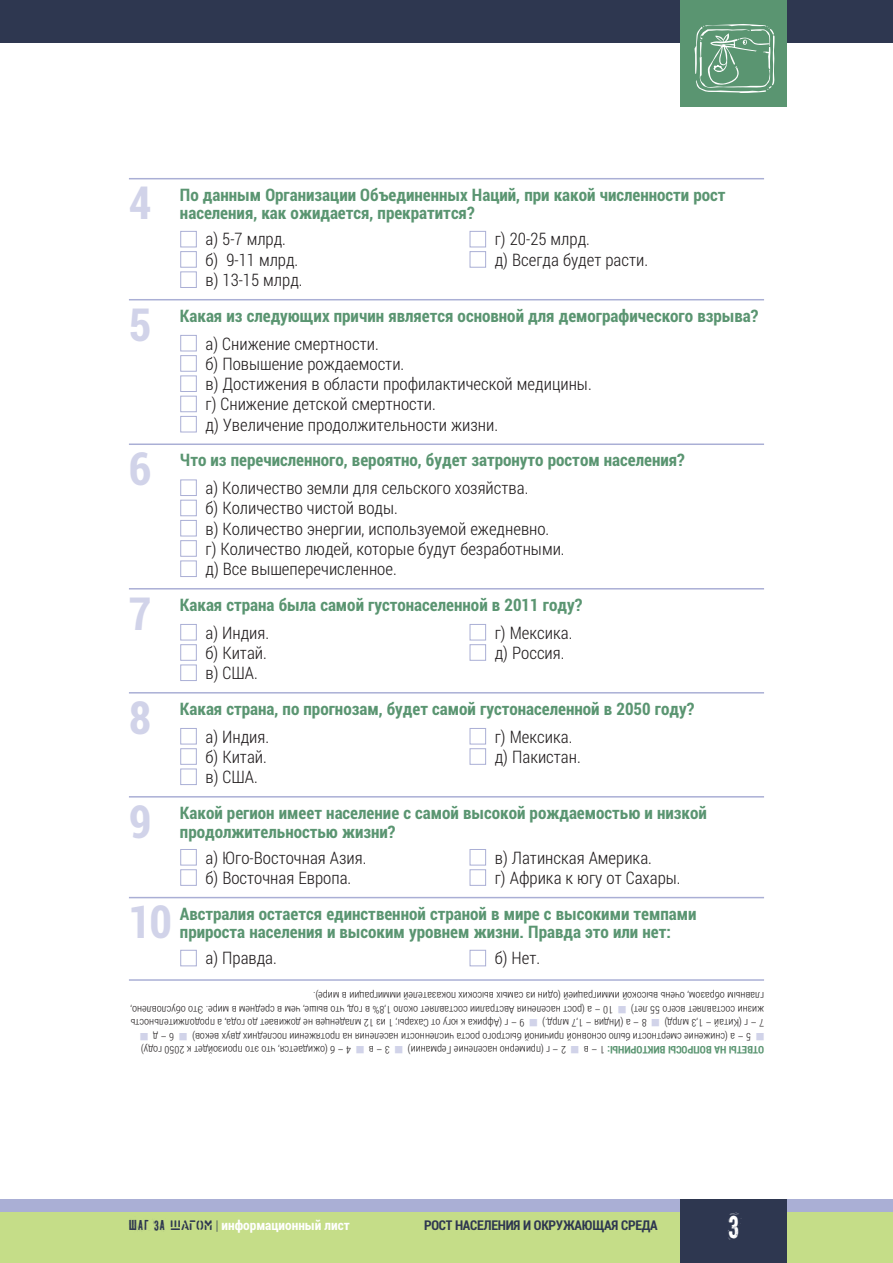
<style>
.page{position:relative;width:893px;height:1263px;background:#fff}
.page>*{position:absolute;margin:0;border:0;box-sizing:border-box;transform-origin:0 0}
.t1{font:700 45.6px "Roboto Condensed";color:#d1d3e9}
.t2{font:30px "PF Fuel Pro";color:#fff}
.t3{font:300 17.25px "Roboto Condensed";color:#231f20}
.t4{font:700 17.25px/18.8px "Roboto Condensed";color:#5a9571}
.t5{font:700 13.5px "Roboto Condensed";color:#fff}
.t6{font:700 13.5px "Roboto Condensed";letter-spacing:-.02em;color:#2e3750}
.t7{font:300 10.5px/13.5px "Roboto Condensed";color:#231f20}
.t8{font:700 10.5px "Roboto Condensed";color:#5a9571}
.t9{font:10.5px "Zapf Dingbats ITC";color:#d1d3e9}
.s1{color:#fff}
.s2{font-weight:300;color:#231f20}
.s3{font-family:"PF Fuel Pro";font-weight:400;color:#2e3750}
.s4{font-family:"Logistica Two";font-weight:400;color:#2e3750}
.s5{font-weight:300;color:#2e3750}
</style>
<div class="page">
<div style="left:0;top:0;width:892px;height:43px;background:#2e3750"></div>
<div style="left:0;top:1199px;width:892px;height:13px;background:#aaafd5"></div>
<div style="left:0;top:1212px;width:892px;height:51px;background:#c5dd88"></div>
<div style="left:680px;top:1199px;width:106px;height:64px;background:#2e3750"></div>
<div style="left:680px;top:0;width:106px;height:106px;background:#5a9571"></div>
<svg style="left:694px;top:24px;width:80px;height:69px"></svg>
<hr style="left:129px;top:178px;width:635px;height:1px;background:#aaafd5">
<hr style="left:129px;top:299px;width:635px;height:1px;background:#aaafd5">
<hr style="left:129px;top:443px;width:635px;height:2px;background:#aaafd5">
<hr style="left:129px;top:588px;width:635px;height:1px;background:#aaafd5">
<hr style="left:129px;top:692px;width:635px;height:1px;background:#aaafd5">
<hr style="left:129px;top:796px;width:635px;height:1px;background:#aaafd5">
<hr style="left:129px;top:897px;width:635px;height:1px;background:#aaafd5">
<hr style="left:129px;top:979px;width:635px;height:2px;background:#aaafd5">
<h1 class="t1" style="left:129px;top:177px;width:24px">4</h1>
<p class="t4" style="left:180px;top:185px;width:547px">По данным Организации Объединенных Наций, при какой численности рост населения, как ожидается, прекратится?</p>
<p class="t3" style="left:180px;top:233px;width:108px"><span class="s1">■</span> a) 5-7 млрд.</p>
<p class="t3" style="left:469px;top:233px;width:122px"><span class="s1">■</span> г) 20-25 млрд.</p>
<p class="t3" style="left:180px;top:253px;width:120px"><span class="s1">■</span> б) 9-11 млрд.</p>
<p class="t3" style="left:469px;top:253px;width:180px"><span class="s1">■</span> д) Всегда будет расти.</p>
<p class="t3" style="left:180px;top:274px;width:124px"><span class="s1">■</span> в) 13-15 млрд.</p>
<h1 class="t1" style="left:129px;top:298px;width:24px">5</h1>
<p class="t4" style="left:180px;top:306px;width:580px">Какая из следующих причин является основной для демографического взрыва?</p>
<p class="t3" style="left:180px;top:337px;width:200px"><span class="s1">■</span> a) Снижение смертности.</p>
<p class="t3" style="left:180px;top:357px;width:226px"><span class="s1">■</span> б) Повышение рождаемости.</p>
<p class="t3" style="left:180px;top:378px;width:413px"><span class="s1">■</span> в) Достижения в области профилактической медицины.</p>
<p class="t3" style="left:180px;top:398px;width:257px"><span class="s1">■</span> г) Снижение детской смертности.</p>
<p class="t3" style="left:180px;top:418px;width:319px"><span class="s1">■</span> д) Увеличение продолжительности жизни.</p>
<h1 class="t1" style="left:129px;top:443px;width:24px">6</h1>
<p class="t4" style="left:180px;top:451px;width:506px">Что из перечисленного, вероятно, будет затронуто ростом населения?</p>
<p class="t3" style="left:180px;top:482px;width:350px"><span class="s1">■</span> a) Количество земли для сельского хозяйства.</p>
<p class="t3" style="left:180px;top:502px;width:219px"><span class="s1">■</span> б) Количество чистой воды.</p>
<p class="t3" style="left:180px;top:522px;width:371px"><span class="s1">■</span> в) Количество энергии, используемой ежедневно.</p>
<p class="t3" style="left:180px;top:542px;width:386px"><span class="s1">■</span> г) Количество людей, которые будут безработными.</p>
<p class="t3" style="left:180px;top:563px;width:218px"><span class="s1">■</span> д) Все вышеперечисленное.</p>
<h1 class="t1" style="left:129px;top:587px;width:24px">7</h1>
<p class="t4" style="left:180px;top:595px;width:404px">Какая страна была самой густонаселенной в 2011 году?</p>
<p class="t3" style="left:180px;top:626px;width:91px"><span class="s1">■</span> a) Индия.</p>
<p class="t3" style="left:469px;top:626px;width:105px"><span class="s1">■</span> г) Мексика.</p>
<p class="t3" style="left:180px;top:646px;width:88px"><span class="s1">■</span> б) Китай.</p>
<p class="t3" style="left:469px;top:646px;width:97px"><span class="s1">■</span> д) Россия.</p>
<p class="t3" style="left:180px;top:667px;width:79px"><span class="s1">■</span> в) США.</p>
<h1 class="t1" style="left:129px;top:691px;width:24px">8</h1>
<p class="t4" style="left:180px;top:699px;width:516px">Какая страна, по прогнозам, будет самой густонаселенной в 2050 году?</p>
<p class="t3" style="left:180px;top:730px;width:91px"><span class="s1">■</span> a) Индия.</p>
<p class="t3" style="left:469px;top:730px;width:105px"><span class="s1">■</span> г) Мексика.</p>
<p class="t3" style="left:180px;top:750px;width:88px"><span class="s1">■</span> б) Китай.</p>
<p class="t3" style="left:469px;top:750px;width:113px"><span class="s1">■</span> д) Пакистан.</p>
<p class="t3" style="left:180px;top:771px;width:79px"><span class="s1">■</span> в) США.</p>
<h1 class="t1" style="left:129px;top:795px;width:24px">9</h1>
<p class="t4" style="left:180px;top:803px;width:528px">Какой регион имеет население с самой высокой рождаемостью и низкой продолжительностью жизни?</p>
<p class="t3" style="left:180px;top:851px;width:188px"><span class="s1">■</span> a) Юго-Восточная Азия.</p>
<p class="t3" style="left:469px;top:851px;width:184px"><span class="s1">■</span> в) Латинская Америка.</p>
<p class="t3" style="left:180px;top:871px;width:173px"><span class="s1">■</span> б) Восточная Европа.</p>
<p class="t3" style="left:469px;top:871px;width:213px"><span class="s1">■</span> г) Африка к югу от Сахары.</p>
<h1 class="t1" style="left:129px;top:896px;width:45px">10</h1>
<p class="t4" style="left:180px;top:904px;width:518px">Австралия остается единственной страной в мире с высокими темпами прироста населения и высоким уровнем жизни. Правда это или нет:</p>
<p class="t3" style="left:180px;top:952px;width:98px"><span class="s1">■</span> a) Правда.</p>
<p class="t3" style="left:469px;top:952px;width:72px"><span class="s1">■</span> б) Нет.</p>
<p class="t7" style="left:764px;top:1015px;width:452px;rotate:-180deg">жизни составляет всего 55 лет)<br>главным образом, очень высокой иммиграцией (один из самых высоких показателей иммиграции в мире).</p>
<p class="t7" style="left:613px;top:1015px;width:484px;rotate:-180deg">10 – а (рост населения Австралии составляет около 1,8% в год, что выше, чем в среднем в мире. Это обусловлено,</p>
<p class="t9" style="left:626px;top:1013px;width:9px;rotate:-180deg">■</p>
<p class="t7" style="left:524px;top:1028px;width:395px;rotate:-180deg">9 – г (Африка к югу от Сахары; 1 из 12 младенцев не доживает до года, а продолжительность</p>
<p class="t9" style="left:537px;top:1027px;width:9px;rotate:-180deg">■</p>
<p class="t7" style="left:646px;top:1028px;width:106px;rotate:-180deg">8 – а (Индия – 1,7 млрд.)</p>
<p class="t9" style="left:659px;top:1027px;width:9px;rotate:-180deg">■</p>
<p class="t7" style="left:764px;top:1028px;width:101px;rotate:-180deg">7 – г (Китай – 1,3 млрд)</p>
<p class="t9" style="left:148px;top:1040px;width:9px;rotate:-180deg">■</p>
<p class="t7" style="left:174px;top:1042px;width:23px;rotate:-180deg">6 –д</p>
<p class="t9" style="left:187px;top:1040px;width:9px;rotate:-180deg">■</p>
<p class="t7" style="left:751px;top:1042px;width:560px;rotate:-180deg">5 – а (снижение смертности было основной причиной быстрого роста численности населения на протяжении последних двух веков)</p>
<p class="t9" style="left:764px;top:1040px;width:9px;rotate:-180deg">■</p>
<p class="t7" style="left:351px;top:1055px;width:212px;rotate:-180deg">4 – б (ожидается, что это произойдет к 2050 году)</p>
<p class="t9" style="left:364px;top:1054px;width:9px;rotate:-180deg">■</p>
<p class="t7" style="left:390px;top:1055px;width:22px;rotate:-180deg">3 –в</p>
<p class="t9" style="left:403px;top:1054px;width:9px;rotate:-180deg">■</p>
<p class="t7" style="left:566px;top:1055px;width:160px;rotate:-180deg">2 – г (примерно население Германии)</p>
<p class="t9" style="left:579px;top:1054px;width:9px;rotate:-180deg">■</p>
<p class="t8" style="left:764px;top:1056px;width:182px;rotate:-180deg">ОТВЕТЫ НА ВОПРОСЫ ВИКТОРИНЫ: <span class="s2">1 – в</span></p>
<p class="t5" style="left:129px;top:1217px;width:222px"><span class="s3">Шаг за</span> <span class="s4">шагом</span> <span class="s5">|</span> информационный лист</p>
<p class="t6" style="left:424px;top:1217px;width:235px">РОСТ НАСЕЛЕНИЯ И ОКРУЖАЮЩАЯ СРЕДА</p>
<h2 class="t2" style="left:727px;top:1210px;width:15px">3</h2>
</div>
